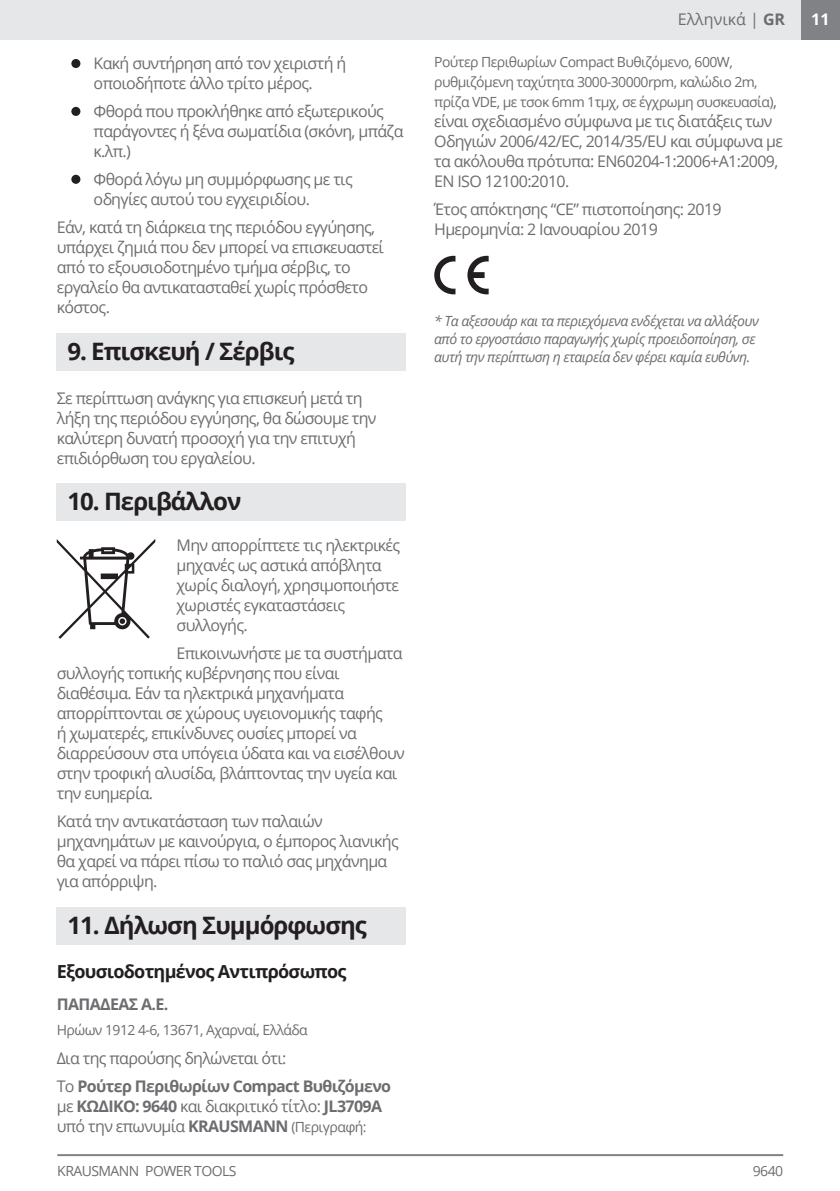
<style>
.page{position:relative;width:840px;height:1191px;background:#fff}
.page>*{position:absolute;margin:0;border:0;box-sizing:border-box;transform-origin:0 0}
.t1{font:700 24px "Open Sans";letter-spacing:-.04em;color:#231f20}
.t2{font:700 18px "Open Sans";letter-spacing:-.04em;color:#231f20}
.t3{font:16px/20px "Open Sans";letter-spacing:-.04em;color:#6c6d70}
.t4{font:700 16px/28px "Open Sans";letter-spacing:-.04em;color:#6c6d70}
.t5{font:16px "Open Sans";color:#6c6d70}
.t6{font:700 16px "Open Sans";color:#fff}
.t7{font:14px/20px "Open Sans";letter-spacing:-.04em;color:#6c6d70}
.t8{font:italic 14px/18px "Open Sans";letter-spacing:-.04em;color:#6c6d70}
.s1{font-weight:400}
.s2{font-weight:700}
.s3{font-size:14px}
.s4{font-size:16px}
</style>
<div class="page">
<div style="left:800px;top:0;width:39px;height:40px;background:#808285"></div>
<hr style="left:57px;top:1154px;width:725px;height:2px;background:#808285">
<div style="left:57px;top:333px;width:348px;height:38px;background:#e6e7e9"></div>
<div style="left:71px;top:59px;width:9px;height:9px;background:#231f20;border-radius:50%"></div>
<div style="left:71px;top:107px;width:9px;height:9px;background:#231f20;border-radius:50%"></div>
<div style="left:71px;top:175px;width:9px;height:9px;background:#231f20;border-radius:50%"></div>
<div style="left:57px;top:907px;width:348px;height:38px;background:#e6e7e9"></div>
<div style="left:57px;top:482px;width:348px;height:38px;background:#e6e7e9"></div>
<svg style="left:57px;top:539px;width:98px;height:100px"></svg>
<div style="left:0;top:0;width:800px;height:40px;background:#e6e7e9"></div>
<svg style="left:434px;top:256px;width:21px;height:38px"></svg>
<svg style="left:467px;top:256px;width:21px;height:38px"></svg>
<p class="t3" style="left:94px;top:53px;width:254px">Kακή συντήρηση από τον χειριστή ή οποιοδήποτε άλλο τρίτο μέρος.</p>
<p class="t3" style="left:94px;top:101px;width:311px">Φθορά που προκλήθηκε από εξωτερικούς παράγοντες ή ξένα σωματίδια (σκόνη, μπάζα κ.λπ.)</p>
<p class="t3" style="left:94px;top:169px;width:260px">Φθορά λόγω μη συμμόρφωσης με τις οδηγίες αυτού του εγχειριδίου.</p>
<p class="t3" style="left:57px;top:217px;width:328px">Εάν, κατά τη διάρκεια της περιόδου εγγύησης, υπάρχει ζημιά που δεν μπορεί να επισκευαστεί από το εξουσιοδοτημένο τμήμα σέρβις, το εργαλείο θα αντικατασταθεί χωρίς πρόσθετο κόστος.</p>
<h1 class="t1" style="left:67px;top:335px;width:228px">9. Επισκευή / Σέρβις</h1>
<p class="t3" style="left:57px;top:387px;width:321px">Σε περίπτωση ανάγκης για επισκευή μετά τη λήξη της περιόδου εγγύησης, θα δώσουμε την καλύτερη δυνατή προσοχή για την επιτυχή επιδιόρθωση του εργαλείου.</p>
<h1 class="t1" style="left:67px;top:484px;width:175px">10. Περιβάλλον</h1>
<p class="t3" style="left:176px;top:534px;width:225px">Μην απορρίπτετε τις ηλεκτρικές μηχανές ως αστικά απόβλητα χωρίς διαλογή, χρησιμοποιήστε χωριστές εγκαταστάσεις συλλογής.</p>
<p class="t3" style="left:57px;top:642px;width:349px;text-indent:120px">Επικοινωνήστε με τα συστήματα συλλογής τοπικής κυβέρνησης που είναι διαθέσιμα. Εάν τα ηλεκτρικά μηχανήματα απορρίπτονται σε χώρους υγειονομικής ταφής<br>ή χωματερές, επικίνδυνες ουσίες μπορεί να διαρρεύσουν στα υπόγεια ύδατα και να εισέλθουν στην τροφική αλυσίδα, βλάπτοντας την υγεία και την ευημερία.</p>
<p class="t3" style="left:57px;top:811px;width:343px">Κατά την αντικατάσταση των παλαιών μηχανημάτων με καινούργια, ο έμπορος λιανικής θα χαρεί να πάρει πίσω το παλιό σας μηχάνημα για απόρριψη.</p>
<h1 class="t1" style="left:67px;top:908px;width:301px">11. Δήλωση Συμμόρφωσης</h1>
<p class="t2" style="left:57px;top:958px;width:291px">Εξουσιοδοτημένος Αντιπρόσωπος</p>
<p class="t4" style="left:57px;top:990px;width:113px">ΠΑΠΑΔΕΑΣ Α.Ε.</p>
<p class="t7" style="left:57px;top:1019px;width:252px">Ηρώων 1912 4-6, 13671, Αχαρναί, Ελλάδα</p>
<p class="t4" style="left:57px;top:1043px;width:336px"><span class="s1">Δια της παρούσης δηλώνεται ότι:<br>Το</span> Ρούτερ Περιθωρίων Compact Βυθιζόμενο</p>
<p class="t3" style="left:57px;top:1095px;width:327px">με <span class="s2">ΚΩΔΙΚΟ: 9640</span> και διακριτικό τίτλο: <span class="s2">JL3709A </span>υπό την επωνυμία <span class="s2">KRAUSMANN</span> <span class="s3">(Περιγραφή:</span></p>
<p class="t5" style="left:677px;top:8px;width:109px">Ελληνικά | <span class="s2">GR</span></p>
<p class="t7" style="left:434px;top:52px;width:344px">Ρούτερ Περιθωρίων Compact Βυθιζόμενο, 600W, ρυθμιζόμενη ταχύτητα 3000-30000rpm, καλώδιο 2m, πρίζα VDE, με τσοκ 6mm 1τμχ, σε έγχρωμη συσκευασία)<span class="s4">,</span></p>
<p class="t3" style="left:434px;top:111px;width:350px">είναι σχεδιασμένο σύμφωνα με τις διατάξεις των Οδηγιών 2006/42/EC, 2014/35/EU και σύμφωνα με τα ακόλουθα πρότυπα: EN60204-1:2006+A1:2009, EN ISO 12100:2010.</p>
<p class="t3" style="left:434px;top:199px;width:289px">Έτος απόκτησης “CE” πιστοποίησης: 2019<br>Ημερομηνία: 2 Ιανουαρίου 2019</p>
<p class="t8" style="left:434px;top:311px;width:326px">* Τα αξεσουάρ και τα περιεχόμενα ενδέχεται να αλλάξουν από το εργοστάσιο παραγωγής χωρίς προειδοποίηση, σε αυτή την περίπτωση η εταιρεία δεν φέρει καμία ευθύνη.</p>
<p class="t7" style="left:57px;top:1161px;width:181px">KRAUSMANN POWER TOOLS</p>
<p class="t7" style="left:752px;top:1161px;width:32px">9640</p>
<p class="t6" style="left:810px;top:8px;width:20px">11</p>
</div>
